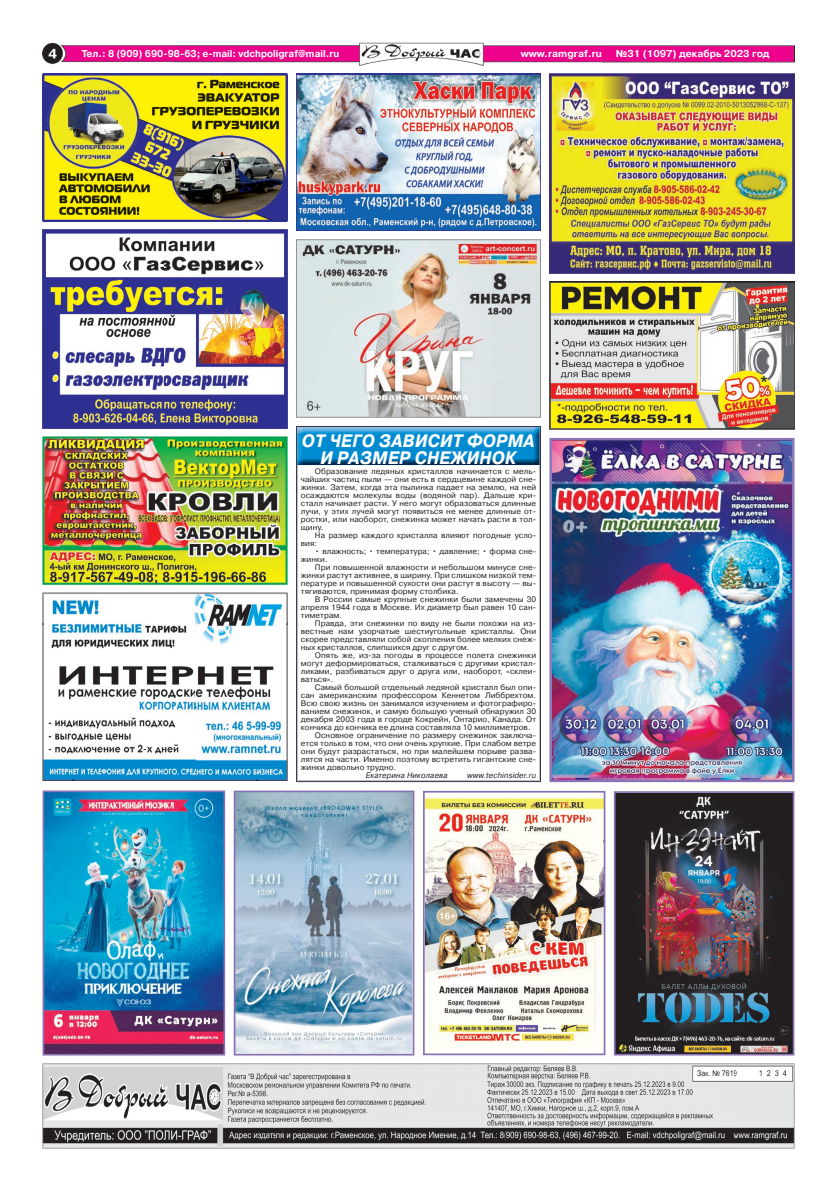
<style>
.page{position:relative;width:820px;height:1191px;background:#fff}
.page>*{position:absolute;margin:0;border:0;box-sizing:border-box;transform-origin:0 0}
.t1{font:italic 700 18px/17px "Pragmatica C";letter-spacing:.02em;color:#fff;text-align:center;scale:.91 1}
.t2{font:700 10px "Pragmatica C";color:#fff;scale:.95 1}
.t3{font:700 10px "Pragmatica C";color:#fff}
.t4{font:8px/8px "Pragmatica C";letter-spacing:.01em;color:#231f20;text-align:justify}
.t5{font:italic 8px "Pragmatica C";letter-spacing:.02em;color:#231f20;scale:.95 1}
</style>
<div class="page">
<img style="left:43px;top:43px;width:751px;height:22px">
<svg style="left:43px;top:1063px;width:751px;height:85px;background:#aaaaab"></svg>
<img style="left:43px;top:1064px;width:750px;height:28px">
<img style="left:43px;top:1091px;width:29px;height:57px">
<img style="left:764px;top:1091px;width:29px;height:57px">
<img style="left:72px;top:1147px;width:693px;height:1px">
<img style="left:43px;top:74px;width:244px;height:147px">
<img style="left:74px;top:625px;width:182px;height:154px">
<img style="left:43px;top:592px;width:244px;height:32px">
<img style="left:43px;top:624px;width:30px;height:157px">
<img style="left:257px;top:624px;width:30px;height:157px">
<img style="left:73px;top:779px;width:184px;height:2px">
<img style="left:44px;top:594px;width:242px;height:31px">
<img style="left:44px;top:624px;width:30px;height:155px">
<img style="left:256px;top:624px;width:30px;height:155px">
<img style="left:549px;top:438px;width:246px;height:345px">
<img style="left:296px;top:240px;width:244px;height:177px">
<img style="left:297px;top:240px;width:1px;height:177px">
<svg style="left:297px;top:465px;width:242px;height:315px"></svg>
<img style="left:297px;top:427px;width:242px;height:38px">
<svg style="left:233px;top:790px;width:182px;height:266px;background:#9bb6cb"></svg>
<img style="left:42px;top:790px;width:184px;height:266px">
<img style="left:423px;top:790px;width:183px;height:266px">
<img style="left:613px;top:791px;width:182px;height:265px">
<img style="left:549px;top:74px;width:245px;height:199px">
<img style="left:549px;top:282px;width:245px;height:147px">
<img style="left:43px;top:437px;width:244px;height:147px">
<img style="left:43px;top:230px;width:244px;height:198px">
<img style="left:296px;top:74px;width:244px;height:157px">
<p class="t2" style="left:82px;top:49px;width:272px">Тел.: 8 (909) 690-98-63; e-mail: vdchpoligraf@mail.ru</p>
<p class="t3" style="left:520px;top:49px;width:82px">www.ramgraf.ru</p>
<p class="t3" style="left:615px;top:49px;width:155px">№31 (1097) декабрь 2023 год</p>
<h1 class="t1" style="left:302px;top:433px;width:257px">ОТ ЧЕГО ЗАВИСИТ ФОРМА<br>И РАЗМЕР СНЕЖИНОК</h1>
<p class="t4" style="left:301px;top:468px;width:237px;text-indent:14px">Образование ледяных кристаллов начинается с мель&shy;чайших частиц пыли — они есть в сердцевине каждой сне&shy;жинки. Затем, когда эта пылинка падает на землю, на ней осаждаются молекулы воды (водяной пар). Дальше кри&shy;сталл начинает расти. У него могут образоваться длинные лучи, у этих лучей могут появиться не менее длинные от&shy;ростки, или наоборот, снежинка может начать расти в тол&shy;щину.</p>
<p class="t4" style="left:301px;top:532px;width:237px;text-indent:14px">На размер каждого кристалла влияют погодные усло&shy;вия:</p>
<p class="t4" style="left:301px;top:548px;width:237px;text-indent:14px">• влажность; • температура; • давление; • форма сне&shy;жинки.</p>
<p class="t4" style="left:301px;top:564px;width:237px;text-indent:14px">При повышенной влажности и небольшом минусе сне&shy;жинки растут активнее, в ширину. При слишком низкой тем&shy;пературе и повышенной сухости они растут в высоту — вы&shy;тягиваются, принимая форму столбика.</p>
<p class="t4" style="left:301px;top:596px;width:237px;text-indent:14px">В России самые крупные снежинки были замечены 30 апреля 1944 года в Москве. Их диаметр был равен 10 сан&shy;тиметрам.</p>
<p class="t4" style="left:301px;top:620px;width:237px;text-indent:14px">Правда, эти снежинки по виду не были похожи на из&shy;вестные нам узорчатые шестиугольные кристаллы. Они скорее представляли собой скопления более мелких снеж&shy;ных кристаллов, слипшихся друг с другом.</p>
<p class="t4" style="left:301px;top:652px;width:237px;text-indent:14px">Опять же, из-за погоды в процессе полета снежинки могут деформироваться, сталкиваться с другими кристал&shy;ликами, разбиваться друг о друга или, наоборот, «склеи&shy;ваться».</p>
<p class="t4" style="left:315px;top:684px;width:223px">Самый большой отдельный ледяной кристалл был опи-</p>
<p class="t4" style="left:301px;top:692px;width:237px">сан американским профессором Кеннетом Либбрехтом.</p>
<p class="t4" style="left:301px;top:700px;width:237px">Всю свою жизнь он занимался изучением и фотографиро-</p>
<p class="t4" style="left:301px;top:708px;width:237px">ванием снежинок, и самую большую ученый обнаружил 30</p>
<p class="t4" style="left:301px;top:716px;width:237px">декабря 2003 года в городе Кокрейн, Онтарио, Канада. От</p>
<p class="t4" style="left:301px;top:724px;width:231px">кончика до кончика ее длина составляла 10 миллиметров.</p>
<p class="t4" style="left:315px;top:732px;width:223px">Основное ограничение по размеру снежинок заключа-</p>
<p class="t4" style="left:301px;top:740px;width:237px">ется только в том, что они очень хрупкие. При слабом ветре</p>
<p class="t4" style="left:301px;top:748px;width:237px">они будут разрастаться, но при малейшем порыве разва-</p>
<p class="t4" style="left:301px;top:756px;width:237px">лятся на части. Именно поэтому встретить гигантские сне-</p>
<p class="t4" style="left:301px;top:764px;width:97px">жинки довольно трудно.</p>
<p class="t5" style="left:365px;top:772px;width:88px">Екатерина Николаева</p>
<p class="t5" style="left:467px;top:772px;width:74px">www.techinsider.ru</p>
</div>
